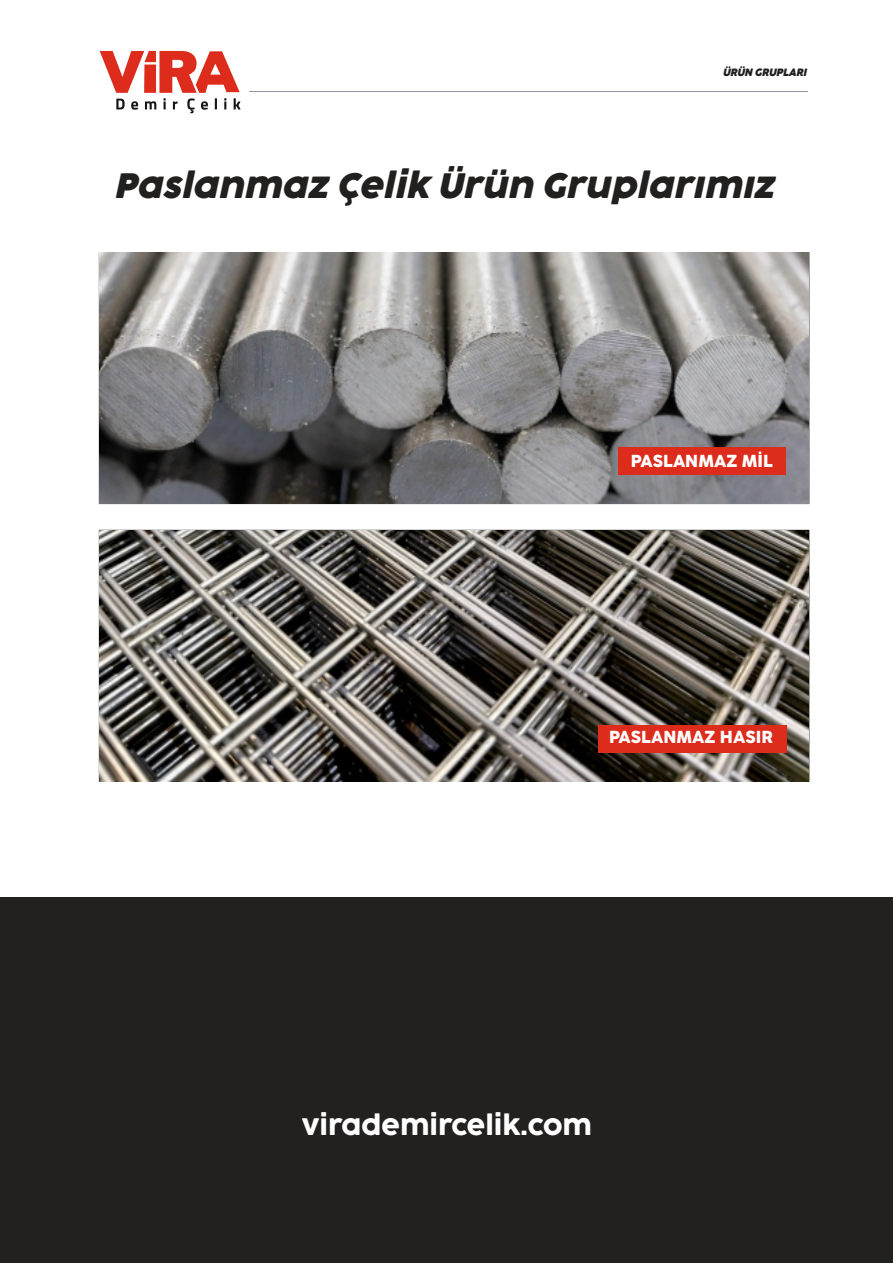
<style>
.page{position:relative;width:893px;height:1263px;background:#fff}
.page>*{position:absolute;margin:0;border:0;box-sizing:border-box;transform-origin:0 0}
.t1{font:800 62.7px "Franklin Gothic";color:#dd2b1c}
.t2{font:italic 700 32.7px "Cocogoose Pro Trial";color:#22201f}
.t3{font:25.65px "Cocogoose Pro Trial";color:#fff}
.t4{font:16.2px "Cocogoose Pro Trial";color:#fff}
.t5{font:italic 700 9.9px "Cocogoose Pro Trial";color:#22201f}
</style>
<div class="page">
<div style="left:0;top:897px;width:893px;height:366px;background:#232120"></div>
<hr style="left:249px;top:91px;width:558px;height:1px;background:#9597b1">
<svg style="left:100px;top:51px;width:141px;height:62px"></svg>
<img style="left:99px;top:253px;width:710px;height:251px">
<img style="left:99px;top:530px;width:710px;height:251px">
<div style="left:618px;top:447px;width:168px;height:27px;background:#dd2b1c"></div>
<div style="left:598px;top:725px;width:188px;height:27px;background:#dd2b1c"></div>
<h1 class="t1" style="left:156px;top:49px;width:45px">R</h1>
<p class="t5" style="left:723px;top:68px;width:85px">ÜRÜN GRUPLARI</p>
<p class="t2" style="left:117px;top:170px;width:661px">Paslanmaz Çelik Ürün Gruplarımız</p>
<p class="t4" style="left:631px;top:453px;width:143px">PASLANMAZ MİL</p>
<p class="t4" style="left:609px;top:729px;width:165px">PASLANMAZ HASIR</p>
<p class="t3" style="left:302px;top:1113px;width:292px">virademircelik.com</p>
</div>
